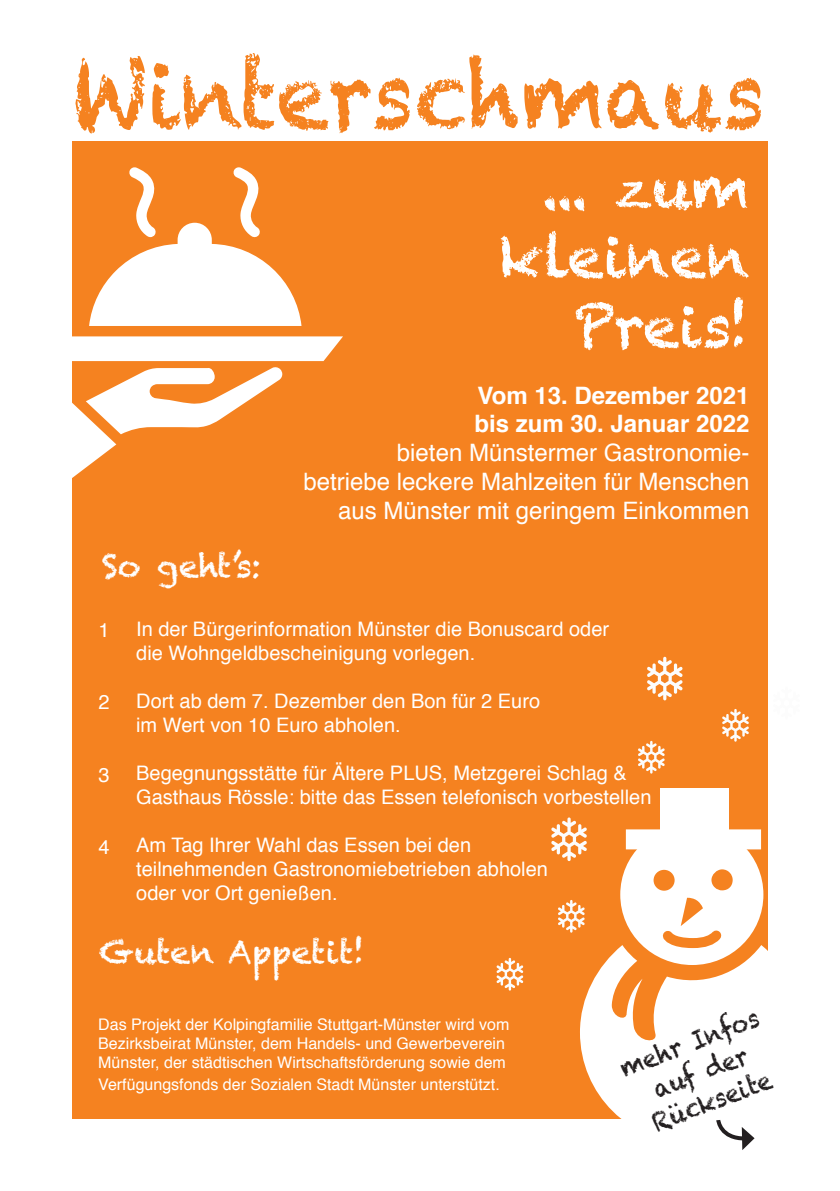
<style>
.page{position:relative;width:840px;height:1191px;background:#fff}
.page>*{position:absolute;margin:0;border:0;box-sizing:border-box;transform-origin:0 0}
.t1{font:92px "Chalkduster";color:#f58220;scale:.91 1}
.t2{font:58px/69.6px "Chalkduster";color:#fff;text-align:right}
.t3{font:32px "Chalkduster";color:#fff}
.t4{font:26px/31.2px "Chalkduster";color:#231f20;text-align:center;scale:.89 1}
.t5{font:24px/28.8px "Helvetica";color:#fff;text-align:right}
.t6{font:700 24px/28.8px "Helvetica";color:#fff}
.t7{font:20px/24px "Helvetica";color:#fff}
.t8{font:16px/19.2px "Helvetica";color:#fff}
</style>
<div class="page">
<div style="left:72px;top:142px;width:695px;height:977px;background:#f58220"></div>
<svg style="left:72px;top:336px;width:271px;height:25px;background:#fef8f3"></svg>
<svg style="left:72px;top:367px;width:210px;height:111px"></svg>
<svg style="left:89px;top:167px;width:212px;height:159px"></svg>
<svg style="left:580px;top:945px;width:188px;height:194px;fill:#fff"></svg>
<svg style="left:620px;top:824px;width:143px;height:141px"></svg>
<svg style="left:551px;top:817px;width:35px;height:44px"></svg>
<svg style="left:558px;top:900px;width:26px;height:32px"></svg>
<svg style="left:722px;top:709px;width:26px;height:32px"></svg>
<svg style="left:638px;top:741px;width:26px;height:32px"></svg>
<svg style="left:647px;top:657px;width:35px;height:43px"></svg>
<div style="left:625px;top:829px;width:135px;height:20px;background:#fff"></div>
<div style="left:659px;top:788px;width:69px;height:50px;background:#fff"></div>
<div style="left:750px;top:1097px;width:30px;height:47px;background:#fff;border-radius:50%"></div>
<svg style="left:496px;top:958px;width:27px;height:32px"></svg>
<svg style="left:713px;top:1116px;width:41px;height:34px"></svg>
<h1 class="t1" style="left:72px;top:41px;width:762px">Winterschmaus</h1>
<h3 class="t3" style="left:102px;top:547px;width:161px">So geht’s:</h3>
<h2 class="t2" style="left:496px;top:152px;width:254px">... zum kleinen<br>Preis!</h2>
<p class="t6" style="left:474px;top:381px;width:276px">Vom 13. Dezember 2021 bis zum 30. Januar 2022</p>
<p class="t5" style="left:303px;top:439px;width:447px">bieten Münstermer Gastronomie-<br>betriebe leckere Mahlzeiten für Menschen aus Münster mit geringem Einkommen</p>
<p class="t7" style="left:98px;top:619px;width:13px">1</p>
<p class="t7" style="left:98px;top:691px;width:13px">2</p>
<p class="t7" style="left:98px;top:763px;width:13px">3</p>
<p class="t7" style="left:98px;top:835px;width:13px">4</p>
<p class="t7" style="left:136px;top:617px;width:474px">In der Bürgerinformation Münster die Bonuscard oder die Wohngeldbescheinigung vorlegen.</p>
<p class="t7" style="left:136px;top:689px;width:405px">Dort ab dem 7. Dezember den Bon für 2 Euro im Wert von 10 Euro abholen.</p>
<p class="t7" style="left:136px;top:761px;width:516px">Begegnungsstätte für Ältere PLUS, Metzgerei Schlag &amp;<br>Gasthaus Rössle: bitte das Essen telefonisch vorbestellen</p>
<p class="t7" style="left:136px;top:833px;width:413px">Am Tag Ihrer Wahl das Essen bei den teilnehmenden Gastronomiebetrieben abholen oder vor Ort genießen.</p>
<h3 class="t3" style="left:99px;top:933px;width:267px">Guten Appetit!</h3>
<p class="t8" style="left:98px;top:1015px;width:412px">Das Projekt der Kolpingfamilie Stuttgart-Münster wird vom<br>Bezirksbeirat Münster, dem Handels- und Gewerbeverein<br>Münster, der städtischen Wirtschaftsförderung sowie dem</p>
<p class="t8" style="left:98px;top:1075px;width:403px">Verfügungsfonds der Sozialen Stadt Münster unterstützt.</p>
<h3 class="t4" style="left:614px;top:1054px;width:167px;rotate:-21deg">mehr Infos auf der<br>Rückseite</h3>
</div>
